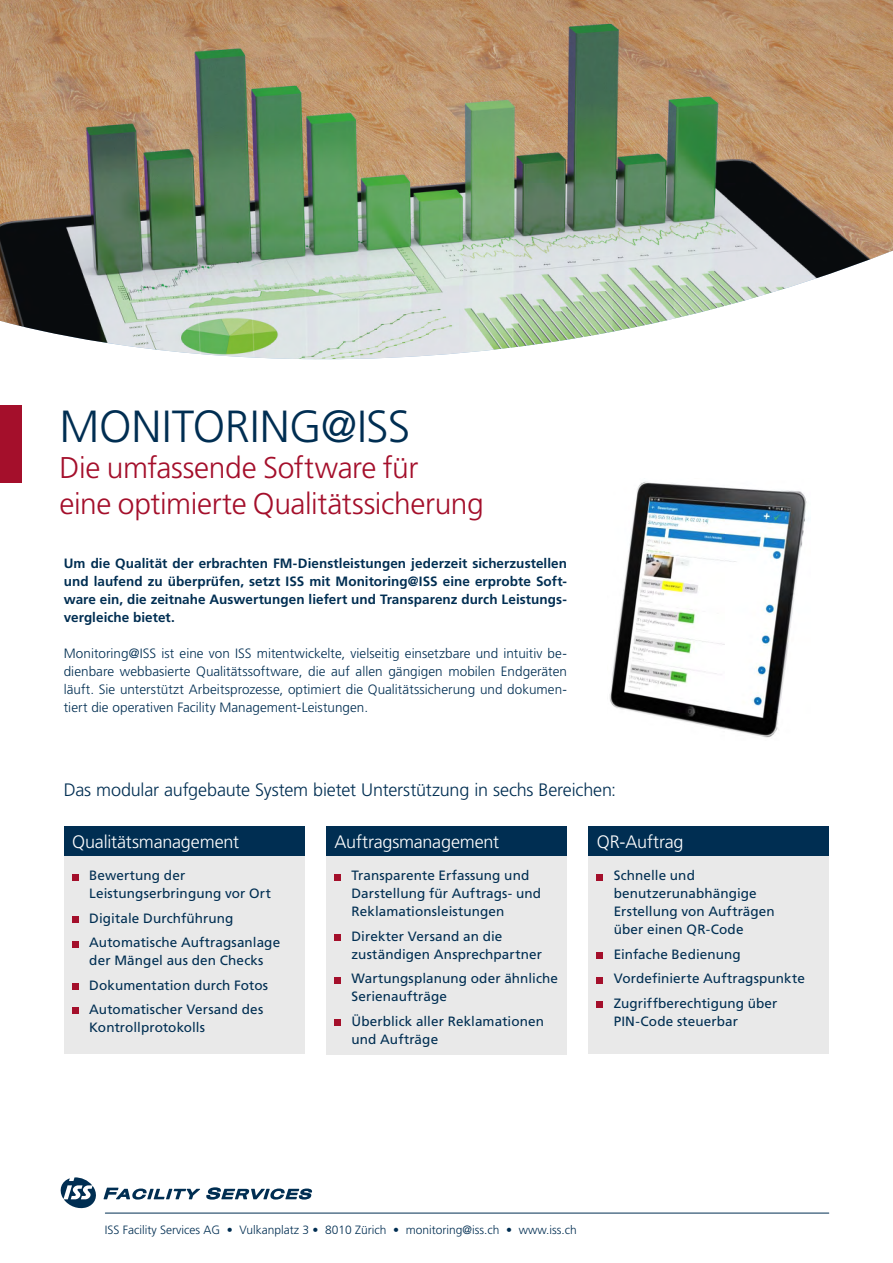
<style>
.page{position:relative;width:893px;height:1263px;background:#fff}
.page>*{position:absolute;margin:0;border:0;box-sizing:border-box;transform-origin:0 0}
.t1{font:300 45px "Frutiger LT Pro";letter-spacing:-.005em;color:#002e52}
.t2{font:300 30px/36px "Frutiger LT Pro";letter-spacing:-.015em;color:#a40f2b}
.t3{font:300 18px "Frutiger LT Pro";letter-spacing:-.01em;color:#002e52}
.t4{font:300 18px "Frutiger LT Pro";letter-spacing:-.01em;color:#fff}
.t5{font:13.5px/18px "Frutiger LT Pro";letter-spacing:.01em;color:#002e52}
.t6{font:300 13.5px/18px "Frutiger LT Pro";letter-spacing:.005em;color:#002e52;text-align:justify}
.t7{font:700 13.5px/18px "Frutiger LT Pro";letter-spacing:.005em;color:#002e52;text-align:justify}
.t8{font:300 12px "Frutiger LT Pro";color:#002e52}
</style>
<div class="page">
<hr style="left:105px;top:1213px;width:724px;height:1px;background:#002e52">
<div style="left:0;top:405px;width:21px;height:78px;background:#a40f2b"></div>
<img style="left:609px;top:481px;width:198px;height:257px">
<svg style="left:60px;top:1177px;width:140px;height:32px"></svg>
<svg style="left:206px;top:1187px;width:106px;height:12px"></svg>
<div style="left:64px;top:826px;width:241px;height:30px;background:#002e52"></div>
<div style="left:64px;top:856px;width:241px;height:198px;background:#e9e9e9"></div>
<div style="left:72px;top:874px;width:7px;height:6px;background:#a40f2b"></div>
<div style="left:72px;top:916px;width:7px;height:7px;background:#a40f2b"></div>
<div style="left:72px;top:941px;width:7px;height:6px;background:#a40f2b"></div>
<div style="left:72px;top:983px;width:7px;height:6px;background:#a40f2b"></div>
<div style="left:72px;top:1007px;width:7px;height:7px;background:#a40f2b"></div>
<div style="left:326px;top:826px;width:241px;height:30px;background:#002e52"></div>
<div style="left:326px;top:856px;width:241px;height:199px;background:#e9e9e9"></div>
<div style="left:334px;top:874px;width:7px;height:6px;background:#a40f2b"></div>
<div style="left:334px;top:934px;width:7px;height:7px;background:#a40f2b"></div>
<div style="left:334px;top:977px;width:7px;height:6px;background:#a40f2b"></div>
<div style="left:334px;top:1019px;width:7px;height:6px;background:#a40f2b"></div>
<div style="left:588px;top:826px;width:241px;height:30px;background:#002e52"></div>
<div style="left:588px;top:856px;width:241px;height:198px;background:#e9e9e9"></div>
<svg style="left:597px;top:874px;width:6px;height:6px"></svg>
<div style="left:597px;top:952px;width:6px;height:7px;background:#a40f2b"></div>
<svg style="left:597px;top:977px;width:6px;height:6px"></svg>
<svg style="left:597px;top:1001px;width:6px;height:6px"></svg>
<img style="left:0;top:0;width:893px;height:360px">
<h1 class="t1" style="left:60px;top:400px;width:352px">MONITORING@ISS</h1>
<h2 class="t2" style="left:60px;top:450px;width:426px">Die umfassende Software für<br>eine optimierte Qualitätssicherung</h2>
<p class="t7" style="left:64px;top:554px;width:505px">Um die Qualität der erbrachten FM-Dienstleistungen jederzeit sicherzustellen und laufend zu überprüfen, setzt ISS mit Monitoring@ISS eine erprobte Soft&shy;ware ein, die zeitnahe Auswertungen liefert und Transparenz durch Leistungs&shy;vergleiche bietet.</p>
<p class="t6" style="left:64px;top:644px;width:505px">Monitoring@ISS ist eine von ISS mitentwickelte, vielseitig einsetzbare und intuitiv be&shy;dienbare webbasierte Qualitätssoftware, die auf allen gängigen mobilen Endgeräten läuft. Sie unterstützt Arbeitsprozesse, optimiert die Qualitätssicherung und dokumen&shy;tiert die operativen Facility Management-Leistungen.</p>
<h3 class="t3" style="left:64px;top:779px;width:554px">Das modular aufgebaute System bietet Unterstützung in sechs Bereichen:</h3>
<h3 class="t4" style="left:72px;top:831px;width:168px">Qualitätsmanagement</h3>
<p class="t5" style="left:89px;top:867px;width:183px">Bewertung der<br>Leistungserbringung vor Ort</p>
<p class="t5" style="left:89px;top:906px;width:192px;line-height:24.5px">Digitale Durchführung<br>Automatische Auftragsanlage</p>
<p class="t5" style="left:89px;top:948px;width:180px;line-height:24.5px">der Mängel aus den Checks<br>Dokumentation durch Fotos<br>Automatischer Versand des</p>
<p class="t5" style="left:89px;top:1018px;width:117px">Kontrollprotokolls</p>
<h3 class="t4" style="left:334px;top:831px;width:166px">Auftragsmanagement</h3>
<p class="t5" style="left:351px;top:867px;width:191px">Transparente Erfassung und<br>Darstellung für Auftrags- und<br>Reklamationsleistungen</p>
<p class="t5" style="left:351px;top:927px;width:192px">Direkter Versand an die zuständigen Ansprechpartner</p>
<p class="t5" style="left:351px;top:969px;width:208px">Wartungsplanung oder ähnliche<br>Serienaufträge</p>
<p class="t5" style="left:351px;top:1012px;width:194px">Überblick aller Reklamationen und Aufträge</p>
<h3 class="t4" style="left:597px;top:831px;width:88px">QR-Auftrag</h3>
<p class="t5" style="left:614px;top:867px;width:163px">Schnelle und benutzerunabhängige<br>Erstellung von Aufträgen über einen QR-Code</p>
<p class="t5" style="left:614px;top:942px;width:193px;line-height:24.5px">Einfache Bedienung<br>Vordefinierte Auftragspunkte<br>Zugriffberechtigung über</p>
<p class="t5" style="left:614px;top:1012px;width:126px">PIN-Code steuerbar</p>
<p class="t8" style="left:105px;top:1223px;width:473px">ISS Facility Services AG • Vulkanplatz 3 • 8010 Zürich • monitoring@iss.ch • www.iss.ch</p>
</div>
